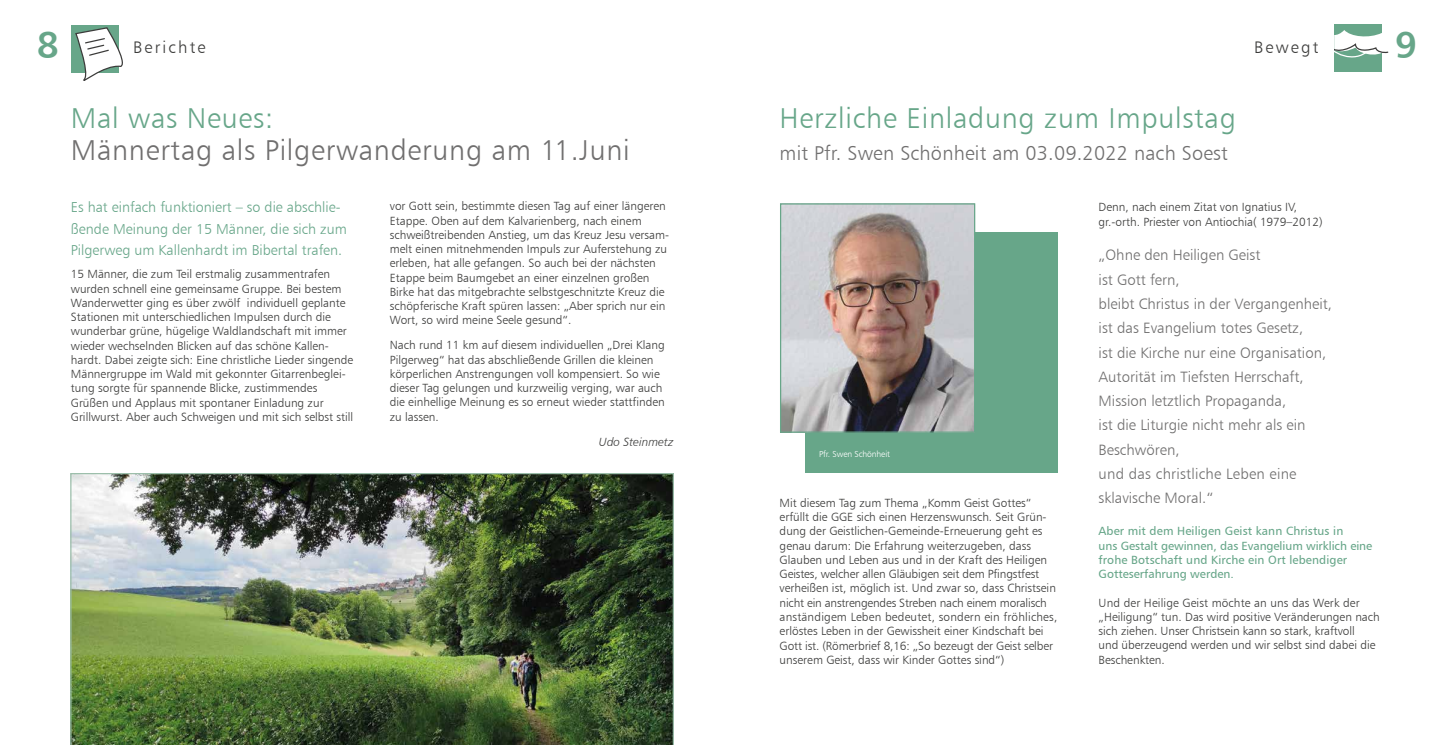
<style>
.page{position:relative;width:1453px;height:745px;background:#fff}
.page>*{position:absolute;margin:0;border:0;box-sizing:border-box;transform-origin:0 0}
.t1{font:37.5px "Humanist 777 BT Bold B";color:#67a689}
.t2{font:28.75px "Humanist 777 BT Light B";letter-spacing:.025em;color:#67a689}
.t3{font:28.75px "Humanist 777 BT Light B";letter-spacing:.025em;color:#706f6f}
.t4{font:20px "Humanist 777 BT Light B";letter-spacing:.01em;color:#706f6f}
.t5{font:16.75px "Humanist 777 BT Light B";letter-spacing:.13em;color:#3c3c3b}
.t6{font:15px/24.2px "Humanist 777 BT Light B";color:#706f6f}
.t7{font:14.38px/21.2px "Humanist 777 BT Light B";color:#67a689}
.t8{font:11.88px/14.2px "Humanist 777 BT Light B";color:#3c3c3b}
.t9{font:11.88px/14.2px "Humanist 777 BT Roman B";letter-spacing:.01em;color:#67a689}
.t10{font:11.88px "Humanist 777 BT Light Italic B";color:#3c3c3b}
.t11{font:8.62px "Humanist 777 BT Light B";letter-spacing:-.01em;color:#fff}
</style>
<div class="page">
<div style="left:1334px;top:24px;width:48px;height:48px;background:#67a689"></div>
<svg style="left:1334px;top:30px;width:55px;height:28px"></svg>
<div style="left:71px;top:25px;width:48px;height:47px;background:#67a689"></div>
<svg style="left:74px;top:28px;width:49px;height:53px"></svg>
<div style="left:805px;top:232px;width:252px;height:240px;background:#67a689"></div>
<img style="left:782px;top:205px;width:191px;height:225px">
<div style="left:780px;top:203px;width:195px;height:229px;border:1px solid #67a689"></div>
<img style="left:70px;top:473px;width:604px;height:271px">
<h1 class="t1" style="left:37px;top:21px;width:24px">8</h1>
<h3 class="t5" style="left:133px;top:37px;width:74px">Berichte</h3>
<h3 class="t5" style="left:1254px;top:37px;width:66px">Bewegt</h3>
<h1 class="t1" style="left:1395px;top:21px;width:24px">9</h1>
<h2 class="t2" style="left:71px;top:100px;width:204px">Mal was Neues:</h2>
<h2 class="t3" style="left:71px;top:132px;width:560px">Männertag als Pilgerwanderung am 11.Juni</h2>
<p class="t7" style="left:71px;top:196px;width:278px">Es hat einfach funktioniert – so die abschlie&shy;ßende Meinung der 15 Männer, die sich zum<br>Pilgerweg um Kallenhardt im Bibertal trafen.</p>
<p class="t8" style="left:71px;top:267px;width:284px">15 Männer, die zum Teil erstmalig zusammentrafen wurden schnell eine gemeinsame Gruppe. Bei bestem Wanderwetter ging es über zwölf individuell geplante Stationen mit unterschiedlichen Impulsen durch die wunderbar grüne, hügelige Waldlandschaft mit immer wieder wechselnden Blicken auf das schöne Kallen&shy;hardt. Dabei zeigte sich: Eine christliche Lieder singende Männergruppe im Wald mit gekonnter Gitarrenbeglei&shy;tung sorgte für spannende Blicke, zustimmendes Grüßen und Applaus mit spontaner Einladung zur Grillwurst. Aber auch Schweigen und mit sich selbst still</p>
<p class="t8" style="left:390px;top:199px;width:281px">vor Gott sein, bestimmte diesen Tag auf einer längeren Etappe. Oben auf dem Kalvarienberg, nach einem schweißtreibenden Anstieg, um das Kreuz Jesu versam&shy;melt einen mitnehmenden Impuls zur Auferstehung zu erleben, hat alle gefangen. So auch bei der nächsten Etappe beim Baumgebet an einer einzelnen großen Birke hat das mitgebrachte selbstgeschnitzte Kreuz die schöpferische Kraft spüren lassen: „Aber sprich nur ein Wort, so wird meine Seele gesund“.</p>
<p class="t8" style="left:390px;top:338px;width:276px">Nach rund 11 km auf diesem individuellen „Drei Klang Pilgerweg“ hat das abschließende Grillen die kleinen körperlichen Anstrengungen voll kompensiert. So wie dieser Tag gelungen und kurzweilig verging, war auch die einhellige Meinung es so erneut wieder stattfinden zu lassen.</p>
<p class="t10" style="left:599px;top:434px;width:76px">Udo Steinmetz</p>
<h2 class="t2" style="left:780px;top:100px;width:458px">Herzliche Einladung zum Impulstag</h2>
<h3 class="t4" style="left:780px;top:141px;width:450px">mit Pfr. Swen Schönheit am 03.09.2022 nach Soest</h3>
<p class="t11" style="left:819px;top:448px;width:73px">Pfr. Swen Schönheit</p>
<p class="t8" style="left:780px;top:495px;width:279px">Mit diesem Tag zum Thema „Komm Geist Gottes“ erfüllt die GGE sich einen Herzenswunsch. Seit Grün&shy;dung der Geistlichen-Gemeinde-Erneuerung geht es genau darum: Die Erfahrung weiterzugeben, dass Glauben und Leben aus und in der Kraft des Heiligen Geistes, welcher allen Gläubigen seit dem Pfingstfest verheißen ist, möglich ist. Und zwar so, dass Christsein nicht ein anstrengendes Streben nach einem moralisch anständigem Leben bedeutet, sondern ein fröhliches, erlöstes Leben in der Gewissheit einer Kindschaft bei Gott ist. (Römerbrief 8,16: „So bezeugt der Geist selber unserem Geist, dass wir Kinder Gottes sind“)</p>
<p class="t8" style="left:1098px;top:200px;width:226px">Denn, nach einem Zitat von Ignatius IV, gr.-orth. Priester von Antiochia( 1979–2012)</p>
<p class="t6" style="left:1098px;top:243px;width:235px">„Ohne den Heiligen Geist<br>ist Gott fern,<br>bleibt Christus in der Vergangenheit, ist das Evangelium totes Gesetz,<br>ist die Kirche nur eine Organisation,<br>Autorität im Tiefsten Herrschaft,<br>Mission letztlich Propaganda,<br>ist die Liturgie nicht mehr als ein<br>Beschwören,<br>und das christliche Leben eine sklavische Moral.“</p>
<p class="t9" style="left:1098px;top:523px;width:275px">Aber mit dem Heiligen Geist kann Christus in<br>uns Gestalt gewinnen, das Evangelium wirklich eine frohe Botschaft und Kirche ein Ort lebendiger Gotteserfahrung werden.</p>
<p class="t8" style="left:1098px;top:594px;width:283px">Und der Heilige Geist möchte an uns das Werk der „Heiligung“ tun. Das wird positive Veränderungen nach sich ziehen. Unser Christsein kann so stark, kraftvoll<br>und überzeugend werden und wir selbst sind dabei die Beschenkten.</p>
</div>
